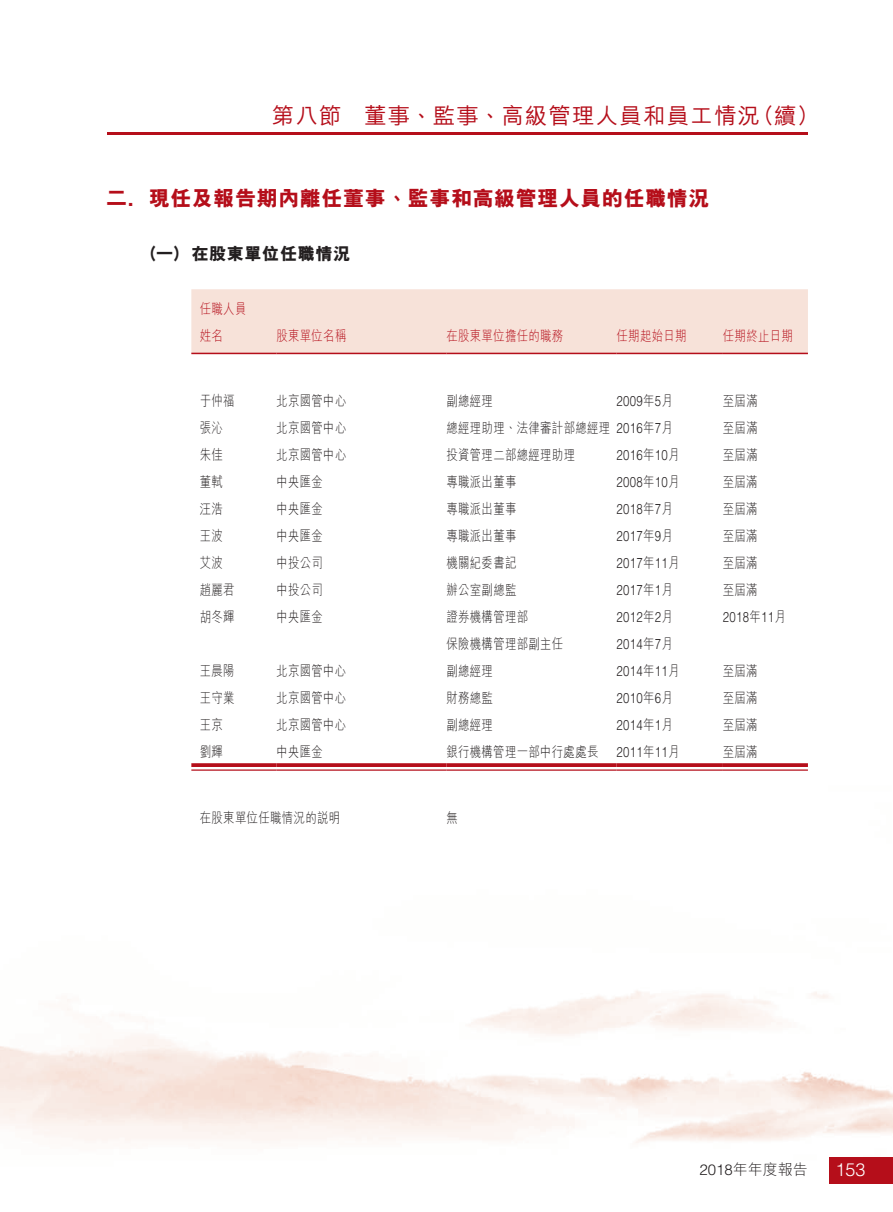
<style>
.page{position:relative;width:893px;height:1212px;background:#fff}
.page>*{position:absolute;margin:0;border:0;box-sizing:border-box;transform-origin:0 0}
.t1{font:500 22.5px "M Hei HK";letter-spacing:.05em;color:#b50e1a}
.t2{font:800 21px "M Hei HK";letter-spacing:.03em;color:#b50e1a}
.t3{font:300 18px "Helvetica LT Std";color:#fff}
.t4{font:800 17.25px "M Hei HK";letter-spacing:.03em;color:#231f20}
.t5{font:300 15px "Helvetica LT Std";color:#231f20}
.t6{font:300 14.25px/27px "M Hei HK";letter-spacing:.03em;color:#231f20;scale:.8 1}
.t7{font:300 14.25px/27px "Helvetica LT Std";letter-spacing:.03em;color:#231f20;scale:.8 1}
.t8{font:300 14.25px/27px "M Hei HK";letter-spacing:.03em;color:#b50e1a;scale:.8 1}
.s1{font-family:"Helvetica LT Std";font-weight:700}
.s2{font-family:"M Hei HKS"}
.s3{font-family:"M Hei HK"}
.s4{font-family:"Helvetica LT Std"}
</style>
<div class="page">
<img style="left:0;top:132px;width:893px;height:1052px">
<div style="left:829px;top:1157px;width:64px;height:26px;background:#b50e1a"></div>
<hr style="left:107px;top:133px;width:701px;height:2px;background:#b50e1a">
<div style="left:191px;top:289px;width:617px;height:64px;background:#f7e2d9"></div>
<hr style="left:191px;top:353px;width:85px;height:1px;background:#b50e1a">
<hr style="left:276px;top:353px;width:170px;height:1px;background:#b50e1a">
<hr style="left:446px;top:353px;width:171px;height:1px;background:#b50e1a">
<hr style="left:617px;top:353px;width:106px;height:1px;background:#b50e1a">
<hr style="left:723px;top:353px;width:85px;height:1px;background:#b50e1a">
<svg style="left:191px;top:763px;width:85px;height:4px"></svg>
<hr style="left:191px;top:769px;width:85px;height:2px;background:#b50e1a">
<svg style="left:276px;top:763px;width:170px;height:4px"></svg>
<hr style="left:276px;top:769px;width:170px;height:2px;background:#b50e1a">
<svg style="left:446px;top:763px;width:171px;height:4px"></svg>
<hr style="left:446px;top:769px;width:171px;height:2px;background:#b50e1a">
<svg style="left:617px;top:763px;width:106px;height:4px"></svg>
<hr style="left:617px;top:769px;width:106px;height:2px;background:#b50e1a">
<svg style="left:723px;top:763px;width:85px;height:4px"></svg>
<hr style="left:723px;top:769px;width:85px;height:2px;background:#b50e1a">
<h1 class="t1" style="left:272px;top:99px;width:549px">第八節 董事、監事、高級管理人員和員工情況（續）</h1>
<h2 class="t2" style="left:106px;top:188px;width:605px">二<span class="s1">.</span> 現任及報<span class="s2">告</span>期內離任董事、監事和高級管理人員的任職情況</h2>
<p class="t4" style="left:140px;top:245px;width:212px">（一）在股東單位任職情況</p>
<p class="t8" style="left:200px;top:295px;width:60px">任職人員姓名</p>
<p class="t8" style="left:276px;top:322px;width:89px">股東單位名稱</p>
<p class="t8" style="left:446px;top:322px;width:148px">在股東單位擔任的職務</p>
<p class="t8" style="left:617px;top:322px;width:89px">任期起始日期</p>
<p class="t8" style="left:723px;top:322px;width:89px">任期終止日期</p>
<p class="t6" style="left:200px;top:387px;width:45px">于仲福</p>
<p class="t6" style="left:276px;top:387px;width:89px">北京國管中心</p>
<p class="t6" style="left:446px;top:387px;width:60px">副總經理</p>
<p class="t7" style="left:617px;top:388px;width:72px">2009<span class="s3">年</span>5<span class="s3">月</span></p>
<p class="t6" style="left:723px;top:387px;width:45px">至屆滿</p>
<p class="t6" style="left:200px;top:414px;width:30px">張沁</p>
<p class="t6" style="left:276px;top:414px;width:89px">北京國管中心</p>
<p class="t6" style="left:446px;top:414px;width:285px">總經理助理、法律審計部總經理 <span class="s4">2016</span>年<span class="s4">7</span>月</p>
<p class="t6" style="left:723px;top:414px;width:45px">至屆滿</p>
<p class="t6" style="left:200px;top:441px;width:30px">朱佳</p>
<p class="t6" style="left:276px;top:441px;width:89px">北京國管中心</p>
<p class="t6" style="left:446px;top:441px;width:162px">投資管理二部總經理助理</p>
<p class="t7" style="left:617px;top:442px;width:80px">2016<span class="s3">年</span>10<span class="s3">月</span></p>
<p class="t6" style="left:723px;top:441px;width:45px">至屆滿</p>
<p class="t6" style="left:200px;top:468px;width:30px">董軾</p>
<p class="t6" style="left:276px;top:468px;width:60px">中央匯金</p>
<p class="t6" style="left:446px;top:468px;width:89px">專職派出董事</p>
<p class="t7" style="left:617px;top:469px;width:80px">2008<span class="s3">年</span>10<span class="s3">月</span></p>
<p class="t6" style="left:723px;top:468px;width:45px">至屆滿</p>
<p class="t6" style="left:200px;top:495px;width:30px">汪浩</p>
<p class="t6" style="left:276px;top:495px;width:60px">中央匯金</p>
<p class="t6" style="left:446px;top:495px;width:89px">專職派出董事</p>
<p class="t7" style="left:617px;top:496px;width:72px">2018<span class="s3">年</span>7<span class="s3">月</span></p>
<p class="t6" style="left:723px;top:495px;width:45px">至屆滿</p>
<p class="t6" style="left:200px;top:522px;width:30px">王波</p>
<p class="t6" style="left:276px;top:522px;width:60px">中央匯金</p>
<p class="t6" style="left:446px;top:522px;width:89px">專職派出董事</p>
<p class="t7" style="left:617px;top:523px;width:72px">2017<span class="s3">年</span>9<span class="s3">月</span></p>
<p class="t6" style="left:723px;top:522px;width:45px">至屆滿</p>
<p class="t6" style="left:200px;top:549px;width:30px">艾波</p>
<p class="t6" style="left:276px;top:549px;width:60px">中投公司</p>
<p class="t6" style="left:446px;top:549px;width:89px">機關紀委書記</p>
<p class="t7" style="left:617px;top:550px;width:80px">2017<span class="s3">年</span>11<span class="s3">月</span></p>
<p class="t6" style="left:723px;top:549px;width:45px">至屆滿</p>
<p class="t6" style="left:200px;top:576px;width:45px">趙麗君</p>
<p class="t6" style="left:276px;top:576px;width:60px">中投公司</p>
<p class="t6" style="left:446px;top:576px;width:89px">辦公室副總監</p>
<p class="t7" style="left:616px;top:577px;width:72px">2017<span class="s3">年</span>1<span class="s3">月</span></p>
<p class="t6" style="left:723px;top:576px;width:45px">至屆滿</p>
<p class="t6" style="left:200px;top:603px;width:45px">胡冬輝</p>
<p class="t6" style="left:276px;top:603px;width:60px">中央匯金</p>
<p class="t6" style="left:446px;top:603px;width:148px">證券機構管理部<br>保險機構管理部副主任</p>
<p class="t7" style="left:616px;top:604px;width:72px">2012<span class="s3">年</span>2<span class="s3">月<br></span>2014<span class="s3">年</span>7<span class="s3">月</span></p>
<p class="t7" style="left:723px;top:604px;width:80px">2018<span class="s3">年</span>11<span class="s3">月</span></p>
<p class="t6" style="left:200px;top:657px;width:45px">王晨陽</p>
<p class="t6" style="left:276px;top:657px;width:89px">北京國管中心</p>
<p class="t6" style="left:446px;top:657px;width:60px">副總經理</p>
<p class="t7" style="left:616px;top:658px;width:80px">2014<span class="s3">年</span>11<span class="s3">月</span></p>
<p class="t6" style="left:723px;top:657px;width:45px">至屆滿</p>
<p class="t6" style="left:200px;top:684px;width:45px">王守業</p>
<p class="t6" style="left:276px;top:684px;width:89px">北京國管中心</p>
<p class="t6" style="left:446px;top:684px;width:60px">財務總監</p>
<p class="t7" style="left:616px;top:685px;width:72px">2010<span class="s3">年</span>6<span class="s3">月</span></p>
<p class="t6" style="left:723px;top:684px;width:45px">至屆滿</p>
<p class="t6" style="left:200px;top:711px;width:30px">王京</p>
<p class="t6" style="left:276px;top:711px;width:89px">北京國管中心</p>
<p class="t6" style="left:446px;top:711px;width:60px">副總經理</p>
<p class="t7" style="left:616px;top:712px;width:72px">2014<span class="s3">年</span>1<span class="s3">月</span></p>
<p class="t6" style="left:723px;top:711px;width:45px">至屆滿</p>
<p class="t6" style="left:200px;top:738px;width:30px">劉輝</p>
<p class="t6" style="left:276px;top:738px;width:60px">中央匯金</p>
<p class="t6" style="left:446px;top:738px;width:192px">銀行機構管理一部中行處處長</p>
<p class="t7" style="left:616px;top:739px;width:80px">2011<span class="s3">年</span>11<span class="s3">月</span></p>
<p class="t6" style="left:723px;top:738px;width:45px">至屆滿</p>
<p class="t6" style="left:200px;top:804px;width:177px">在股東單位任職情況的說明</p>
<p class="t6" style="left:446px;top:804px;width:16px">無</p>
<p class="t5" style="left:700px;top:1160px;width:110px">2018<span class="s3">年年度報</span><span class="s2">告</span></p>
<p class="t3" style="left:835px;top:1158px;width:32px">153</p>
</div>
